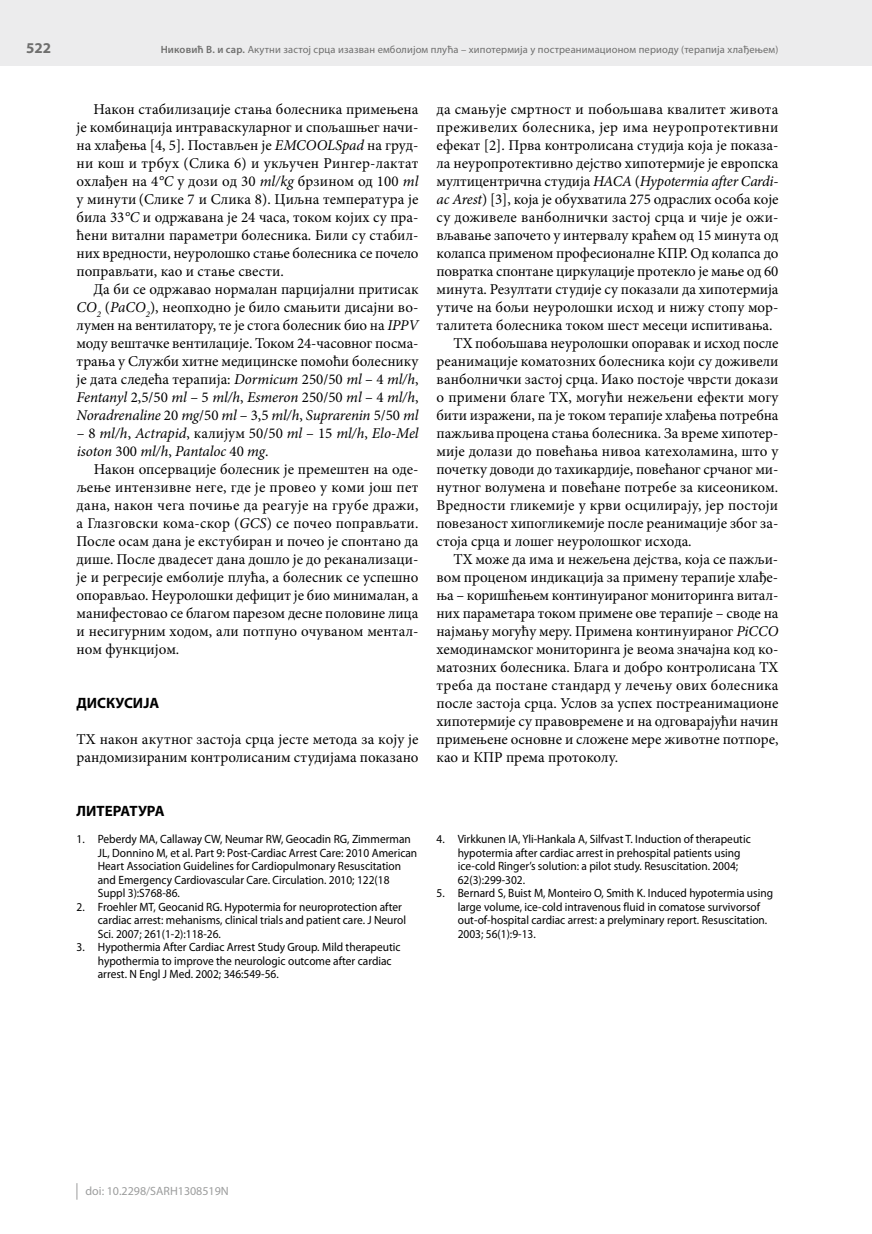
<style>
.page{position:relative;width:872px;height:1234px;background:#fff}
.page>*{position:absolute;margin:0;border:0;box-sizing:border-box;transform-origin:0 0}
.t1{font:15px/18px "Minion Pro";color:#000;text-align:justify}
.t2{font:italic 15px/18px "Minion Pro";letter-spacing:-.01em;color:#000}
.t3{font:15px "Minion Pro";letter-spacing:.02em;color:#000}
.t4{font:700 15px "Myriad Pro";color:#000}
.t5{font:700 15px "Myriad Pro";color:#6f6f6e}
.t6{font:12px/13.5px "Myriad Pro";color:#000;scale:.95 1}
.t7{font:12px "Myriad Pro";color:#9c9d9d}
.t8{font:10.5px "Myriad Pro";letter-spacing:.015em;color:#6f6f6e}
.s1{font-weight:600}
.s2{font-style:italic}
.s3{font-style:normal}
</style>
<div class="page">
<div style="left:0;top:0;width:872px;height:66px;background:#ececed"></div>
<svg style="left:77px;top:1183px;width:1px;height:16px"></svg>
<p class="t5" style="left:26px;top:40px;width:26px">522</p>
<p class="t8" style="left:161px;top:44px;width:619px"><span class="s1">Никовић В. и сар.</span> Акутни застој срца изазван емболијом плућа – хипотермија у постреанимационом периоду (терапија хлађењем)</p>
<p class="t1" style="left:76px;top:100px;width:343px;text-indent:17px">Након стабилизације стања болесника примењена је комбинација интраваскуларног и спољашњег начи&shy;на хлађења [4, 5]. Постављен је <span class="s2">EMCOOLSpad</span> на груд&shy;ни кош и трбух (Слика 6) и укључен Рингер-лактат охлађен на 4<span class="s2">°C</span> у дози од 30 <span class="s2">ml/kg</span> брзином од 100 <span class="s2">ml </span>у минути (Слике 7 и Слика 8). Циљна температура је била 33<span class="s2">°C</span> и одржавана је 24 часа, током којих су пра&shy;ћени витални параметри болесника. Били су стабил&shy;них вредности, неуролошко стање болесника се почело поправљати, као и стање свести.</p>
<p class="t1" style="left:77px;top:280px;width:343px;text-indent:17px">Да би се одржавао нормалан парцијални притисак <span class="s2">CO</span><sub>2</sub> (<span class="s2">PaCO</span><sub>2</sub>), неопходно је било смањити дисајни во&shy;лумен на вентилатору, те је стога болесник био на <span class="s2">IPPV </span>моду вештачке вентилације. Током 24-часовног посма&shy;трања у Служби хитне медицинске помоћи болеснику је дата следећа терапија: <span class="s2">Dormicum</span> 250/50 <span class="s2">ml</span> – 4 <span class="s2">ml/h</span>, <span class="s2">Fentanyl</span> 2,5/50 <span class="s2">ml</span> – 5 <span class="s2">ml/h</span>, <span class="s2">Esmeron</span> 250/50 <span class="s2">ml</span> – 4 <span class="s2">ml/h</span>, <span class="s2">Noradrenaline</span> 20 <span class="s2">mg</span>/50 <span class="s2">ml</span> – 3,5 <span class="s2">ml/h</span>, <span class="s2">Suprarenin</span> 5/50 <span class="s2">ml</span></p>
<p class="t2" style="left:77px;top:424px;width:343px"><span class="s3">– 8</span> ml/h<span class="s3">,</span> Actrapid<span class="s3">, калијум 50/50</span> ml <span class="s3">– 15</span> ml/h<span class="s3">,</span> Elo-Mel isoton <span class="s3">300</span> ml/h<span class="s3">,</span> Pantaloc <span class="s3">40</span> mg<span class="s3">.</span></p>
<p class="t1" style="left:77px;top:460px;width:343px;text-indent:17px">Након опсервације болесник је премештен на оде&shy;љење интензивне неге, где је провео у коми још пет дана, након чега почиње да реагује на грубе дражи, а Глазговски кома-скор (<span class="s2">GCS</span>) се почео поправљати.<br>После осам дана је екстубиран и почео је спонтано да дише. После двадесет дана дошло је до реканализаци&shy;је и регресије емболије плућа, а болесник се успешно опорављао. Неуролошки дефицит је био минималан, а манифестовао се благом парезом десне половине лица и несигурним ходом, али потпуно очуваном ментал&shy;ном функцијом.</p>
<p class="t4" style="left:77px;top:694px;width:84px">ДИСКУСИЈА</p>
<p class="t1" style="left:77px;top:730px;width:343px">ТХ након акутног застоја срца јесте метода за коју је рандомизираним контролисаним студијама показано</p>
<p class="t4" style="left:77px;top:802px;width:89px">ЛИТЕРАТУРА</p>
<p class="t6" style="left:98px;top:832px;width:338px;text-indent:-21px">1. Peberdy MA, Callaway CW, Neumar RW, Geocadin RG, Zimmerman JL, Donnino M, et al. Part 9: Post-Cardiac Arrest Care: 2010 American Heart Association Guidelines for Cardiopulmonary Resuscitation and Emergency Cardiovascular Care. Circulation. 2010; 122(18<br>Suppl 3):S768-86.</p>
<p class="t6" style="left:98px;top:899px;width:326px;text-indent:-21px">2. Froehler MT, Geocanid RG. Hypotermia for neuroprotection after cardiac arrest: mehanisms, clinical trials and patient care. J Neurol<br>Sci. 2007; 261(1-2):118-26.</p>
<p class="t6" style="left:98px;top:940px;width:320px;text-indent:-21px">3. Hypothermia After Cardiac Arrest Study Group. Mild therapeutic hypothermia to improve the neurologic outcome after cardiac arrest. N Engl J Med. 2002; 346:549-56.</p>
<p class="t1" style="left:436px;top:100px;width:343px">да смањује смртност и побољшава квалитет живота</p>
<p class="t3" style="left:436px;top:117px;width:343px">преживелих болесника, јер има неуропротективни</p>
<p class="t1" style="left:436px;top:136px;width:343px">ефекат [2]. Прва контролисана студија која је показа-</p>
<p class="t1" style="left:436px;top:154px;width:343px">ла неуропротективно дејство хипотермије је европска</p>
<p class="t2" style="left:436px;top:172px;width:343px"><span class="s3">мултицентрична студија</span> HACA <span class="s3">(</span>Hypotermia after Cardi-</p>
<p class="t1" style="left:436px;top:190px;width:343px"><span class="s2">ac Arest</span>) [3], која је обухватила 275 одраслих особа које</p>
<p class="t1" style="left:436px;top:208px;width:343px">су доживеле ванболнички застој срца и чије је ожи-</p>
<p class="t1" style="left:436px;top:226px;width:343px">вљавање започето у интервалу краћем од 15 минута од</p>
<p class="t1" style="left:436px;top:244px;width:343px">колапса применом професионалне КПР. Од колапса до</p>
<p class="t1" style="left:436px;top:262px;width:343px">повратка спонтане циркулације протекло је мање од 60</p>
<p class="t1" style="left:436px;top:280px;width:343px">минута. Резултати студије су показали да хипотермија</p>
<p class="t1" style="left:436px;top:298px;width:343px">утиче на бољи неуролошки исход и нижу стопу мор-</p>
<p class="t1" style="left:436px;top:316px;width:337px">талитета болесника током шест месеци испитивања.</p>
<p class="t1" style="left:453px;top:334px;width:326px">ТХ побољшава неуролошки опоравак и исход после</p>
<p class="t1" style="left:436px;top:352px;width:343px">реанимације коматозних болесника који су доживели</p>
<p class="t1" style="left:436px;top:370px;width:343px">ванболнички застој срца. Иако постоје чврсти докази</p>
<p class="t1" style="left:436px;top:388px;width:343px">о примени благе ТХ, могући нежељени ефекти могу</p>
<p class="t1" style="left:436px;top:406px;width:343px">бити изражени, па је током терапије хлађења потребна</p>
<p class="t1" style="left:436px;top:424px;width:343px">пажљивапроцена стања болесника. За време хипотер-</p>
<p class="t1" style="left:436px;top:442px;width:343px">мије долази до повећања нивоа катехоламина, што у</p>
<p class="t1" style="left:436px;top:460px;width:343px">почетку доводи до тахикардије, повећаног срчаног ми-</p>
<p class="t1" style="left:436px;top:478px;width:343px">нутног волумена и повећане потребе за кисеоником.</p>
<p class="t1" style="left:436px;top:496px;width:343px">Вредности гликемије у крви осцилирају, јер постоји</p>
<p class="t1" style="left:436px;top:514px;width:343px">повезаност хипогликемије после реанимације због за-</p>
<p class="t1" style="left:436px;top:532px;width:257px">стоја срца и лошег неуролошког исхода.</p>
<p class="t1" style="left:453px;top:550px;width:326px">ТХ може да има и нежељена дејства, која се пажљи-</p>
<p class="t1" style="left:436px;top:568px;width:343px">вом проценом индикација за примену терапије хлађе-</p>
<p class="t1" style="left:436px;top:586px;width:343px">ња – коришћењем континуираног мониторинга витал-</p>
<p class="t1" style="left:436px;top:604px;width:343px">них параметара током примене ове терапије – своде на</p>
<p class="t1" style="left:436px;top:622px;width:343px">најмању могућу меру. Примена континуираног <span class="s2">PiCCO</span></p>
<p class="t1" style="left:436px;top:640px;width:343px">хемодинамског мониторинга је веома значајна код ко-</p>
<p class="t1" style="left:436px;top:658px;width:343px">матозних болесника. Блага и добро контролисана ТХ</p>
<p class="t1" style="left:436px;top:676px;width:343px">треба да постане стандард у лечењу ових болесника</p>
<p class="t1" style="left:436px;top:694px;width:343px">после застоја срца. Услов за успех постреанимационе</p>
<p class="t1" style="left:436px;top:712px;width:343px">хипотермије су правовремене и на одговарајући начин</p>
<p class="t1" style="left:436px;top:730px;width:343px">примењене основне и сложене мере животне потпоре,</p>
<p class="t1" style="left:436px;top:748px;width:183px">као и КПР према протоколу.</p>
<p class="t6" style="left:458px;top:832px;width:310px;text-indent:-21px">4. Virkkunen IA, Yli-Hankala А, Silfvast T. Induction of therapeutic hypotermia after cardiac arrest in prehospital patients using ice-cold Ringer’s solution: a pilot study. Resuscitation. 2004; 62(3):299-302.</p>
<p class="t6" style="left:458px;top:886px;width:333px;text-indent:-21px">5. Bernard S, Buist M, Monteiro O, Smith K. Induced hypotermia using large volume, ice-cold intravenous fluid in comatose survivorsof out-of-hospital cardiac arrest: a prelyminary report. Resuscitation.<br>2003; 56(1):9-13.</p>
<p class="t7" style="left:86px;top:1184px;width:145px">doi: 10.2298/SARH1308519N</p>
</div>
